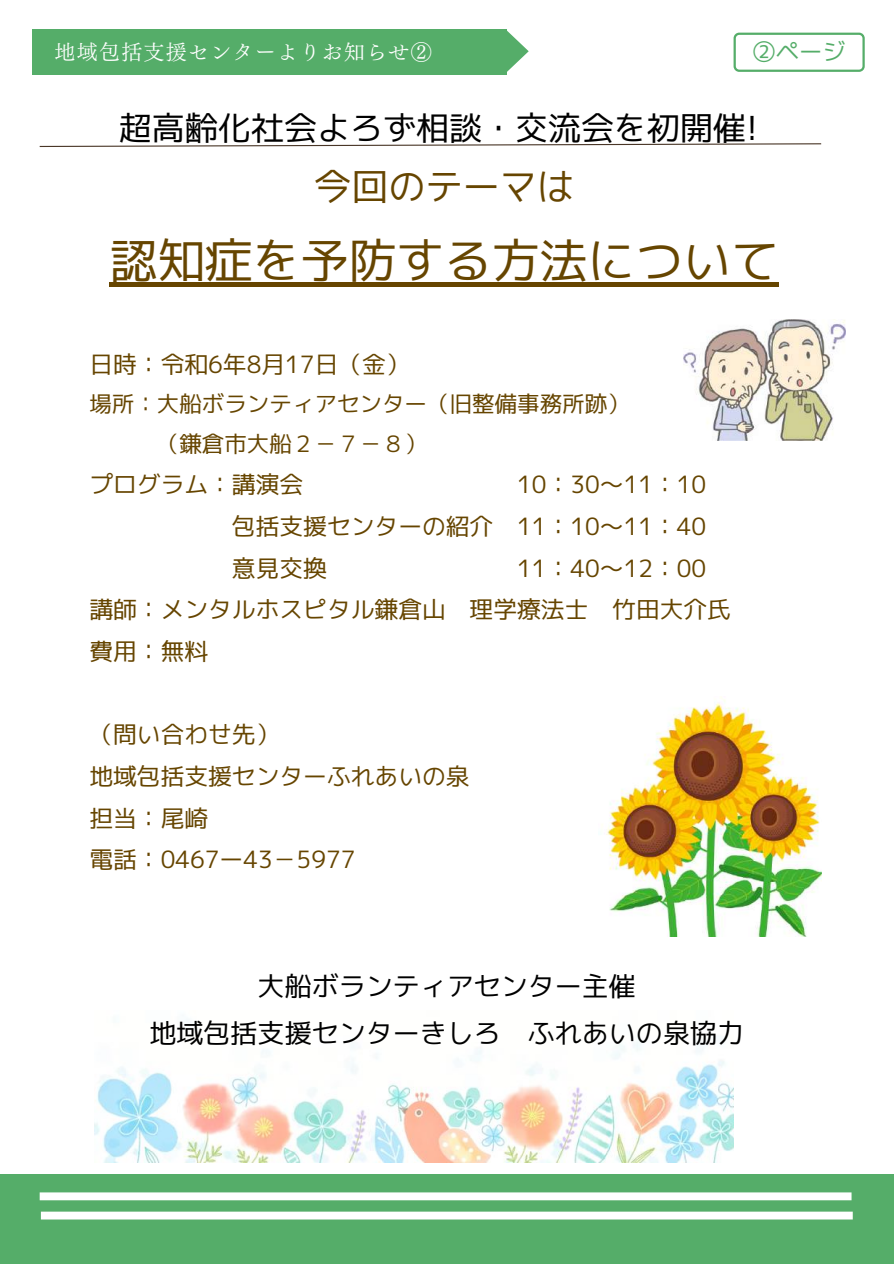
<style>
.page{position:relative;width:894px;height:1264px;background:#fff}
.page>*{position:absolute;margin:0;border:0;box-sizing:border-box;transform-origin:0 0}
.t1{font:47.7px "mplus 1 p regular";color:#664500}
.t2{font:37.2px "mplus 1 p regular";color:#664500}
.t3{font:33px "mplus 1 p regular";color:#000}
.t4{font:27px/47.2px "mplus 1 p regular";color:#000;text-align:center}
.t5{font:23.7px/41.7px "mplus 1 p regular";color:#664500}
.t6{font:23.25px "mplus 1 p regular";color:#55ad69}
.t7{font:22.5px/39.3px "mplus 1 p regular";color:#664500}
.t8{font:21px "Canva Tsuku Min Pr 6 N R";letter-spacing:.06em;color:#fff}
</style>
<div class="page">
<svg style="left:733px;top:33px;width:131px;height:39px"></svg>
<div style="left:32px;top:30px;width:474px;height:45px;background:#55ad69"></div>
<svg style="left:506px;top:30px;width:22px;height:43px"></svg>
<svg style="left:39px;top:143px;width:783px;height:4px"></svg>
<div style="left:0;top:1174px;width:893px;height:89px;background:#55ad69"></div>
<div style="left:40px;top:1192px;width:811px;height:8px;background:#fff"></div>
<div style="left:41px;top:1211px;width:811px;height:8px;background:#fff"></div>
<img style="left:94px;top:1042px;width:639px;height:120px">
<hr style="left:110px;top:282px;width:668px;height:4px;background:#664500">
<img style="left:606px;top:697px;width:215px;height:239px">
<img style="left:683px;top:320px;width:162px;height:120px">
<p class="t8" style="left:55px;top:41px;width:378px">地域包括支援センターよりお知らせ②</p>
<p class="t6" style="left:752px;top:35px;width:94px">②ページ</p>
<h3 class="t3" style="left:119px;top:104px;width:640px">超高齢化社会よろず相談・交流会を初開催!</h3>
<h2 class="t2" style="left:314px;top:160px;width:261px">今回のテーマは</h2>
<h1 class="t1" style="left:110px;top:227px;width:670px">認知症を予防する方法について</h1>
<p class="t5" style="left:89px;top:343px;width:322px">日時：令和6年8月17日（金）</p>
<p class="t7" style="left:157px;top:384px;width:474px;text-indent:-67px">場所：大船ボランティアセンター（旧整備事務所跡）（鎌倉市大船２－７－８）</p>
<p class="t5" style="left:89px;top:463px;width:215px">プログラム：講演会</p>
<p class="t5" style="left:232px;top:463px;width:476px;text-align:justify;text-indent:285px">10：30～11：10包括支援センターの紹介 11：10～11：40意見交換</p>
<p class="t5" style="left:89px;top:547px;width:643px;text-indent:427px">11：40～12：00講師：メンタルホスピタル鎌倉山 理学療法士 竹田大介氏費用：無料</p>
<p class="t5" style="left:89px;top:713px;width:381px">（問い合わせ先）<br>地域包括支援センターふれあいの泉担当：尾崎<br>電話：0467ー43－5977</p>
<p class="t4" style="left:149px;top:962px;width:595px">大船ボランティアセンター主催<br>地域包括支援センターきしろ ふれあいの泉協力</p>
</div>
